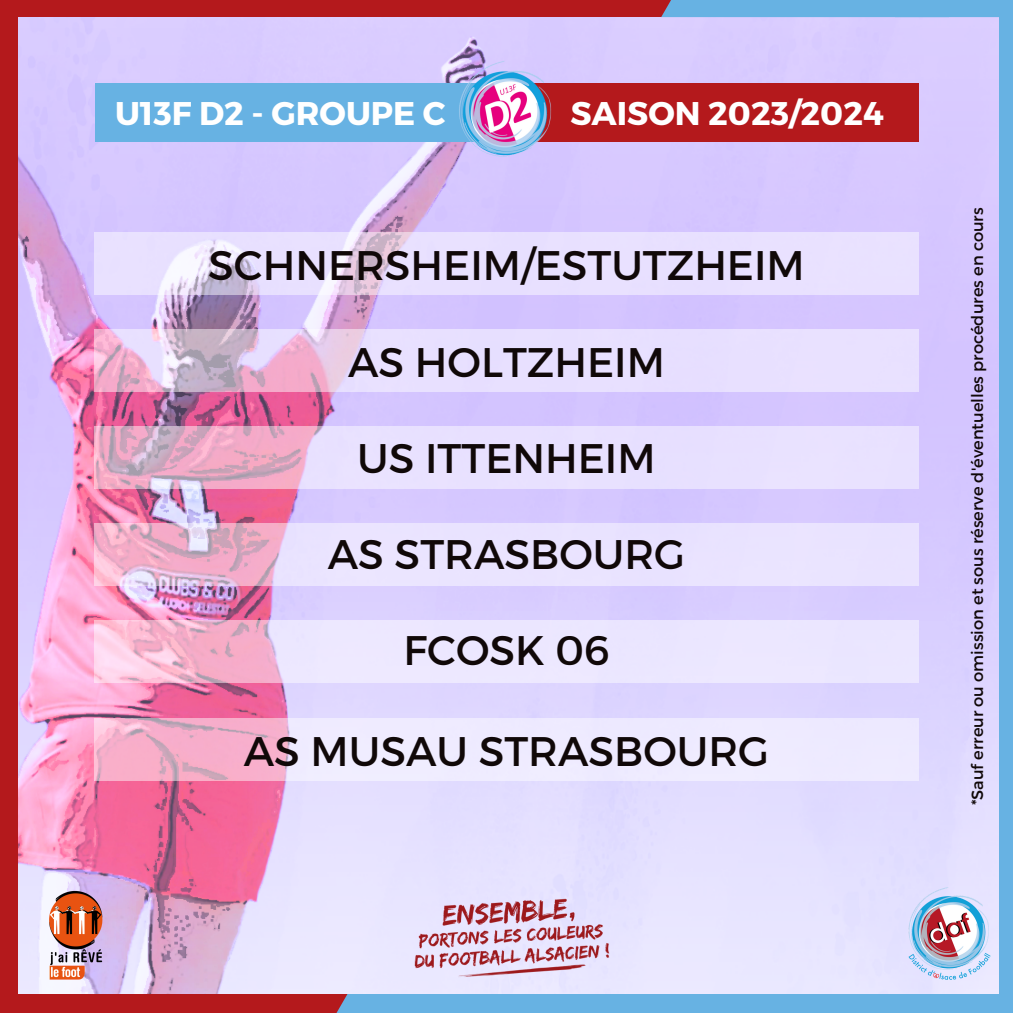
<style>
.page{position:relative;width:1013px;height:1013px;background:#fff}
.page>*{position:absolute;margin:0;border:0;box-sizing:border-box;transform-origin:0 0}
.t1{font:41.25px "Montserrat";color:#100808}
.t2{font:700 32.75px "Montserrat";color:#fff}
.t3{font:16.25px "Montserrat";color:#100808}
</style>
<div class="page">
<div style="left:997px;top:0;width:15px;height:1012px;background:#67b2e3"></div>
<img style="left:18px;top:17px;width:980px;height:977px">
<div style="left:171px;top:994px;width:841px;height:18px;background:#67b2e3"></div>
<div style="left:0;top:0;width:892px;height:17px;background:#b4191c"></div>
<div style="left:661px;top:0;width:287px;height:17px;background:#67b2e3"></div>
<div style="left:895px;top:0;width:117px;height:17px;background:#67b2e3"></div>
<div style="left:0;top:0;width:18px;height:1012px;background:#b4191c"></div>
<div style="left:181px;top:994px;width:166px;height:18px;background:#b4191c"></div>
<div style="left:0;top:994px;width:275px;height:18px;background:#b4191c"></div>
<img style="left:907px;top:886px;width:83px;height:96px">
<img style="left:402px;top:894px;width:208px;height:87px">
<img style="left:44px;top:887px;width:63px;height:95px">
<div style="left:95px;top:83px;width:405px;height:58px;background:#67b2e3"></div>
<div style="left:504px;top:83px;width:414px;height:58px;background:#b4191c"></div>
<img style="left:451px;top:55px;width:107px;height:109px">
<svg style="left:95px;top:232px;width:823px;height:63px;background:#e7defb"></svg>
<svg style="left:95px;top:329px;width:823px;height:63px;background:#e5d4f2"></svg>
<svg style="left:95px;top:426px;width:823px;height:63px;background:#e6d3ef"></svg>
<svg style="left:95px;top:523px;width:823px;height:63px;background:#e9d8f3"></svg>
<svg style="left:95px;top:620px;width:823px;height:63px;background:#eddcf5"></svg>
<svg style="left:95px;top:718px;width:823px;height:62px;background:#efdcf2"></svg>
<p class="t2" style="left:115px;top:92px;width:332px">U13F D2 - GROUPE C</p>
<p class="t2" style="left:570px;top:92px;width:315px">SAISON 2023/2024</p>
<p class="t1" style="left:208px;top:238px;width:598px">SCHNERSHEIM/ESTUTZHEIM</p>
<p class="t1" style="left:348px;top:335px;width:318px">AS HOLTZHEIM</p>
<p class="t1" style="left:357px;top:431px;width:300px">US ITTENHEIM</p>
<p class="t1" style="left:328px;top:528px;width:359px">AS STRASBOURG</p>
<p class="t1" style="left:403px;top:624px;width:207px">FCOSK 06</p>
<p class="t1" style="left:244px;top:724px;width:527px">AS MUSAU STRASBOURG</p>
<p class="t3" style="left:966px;top:805px;width:599px;rotate:-90deg">*Sauf erreur ou omission et sous réserve d'éventuelles procédures en cours</p>
</div>
